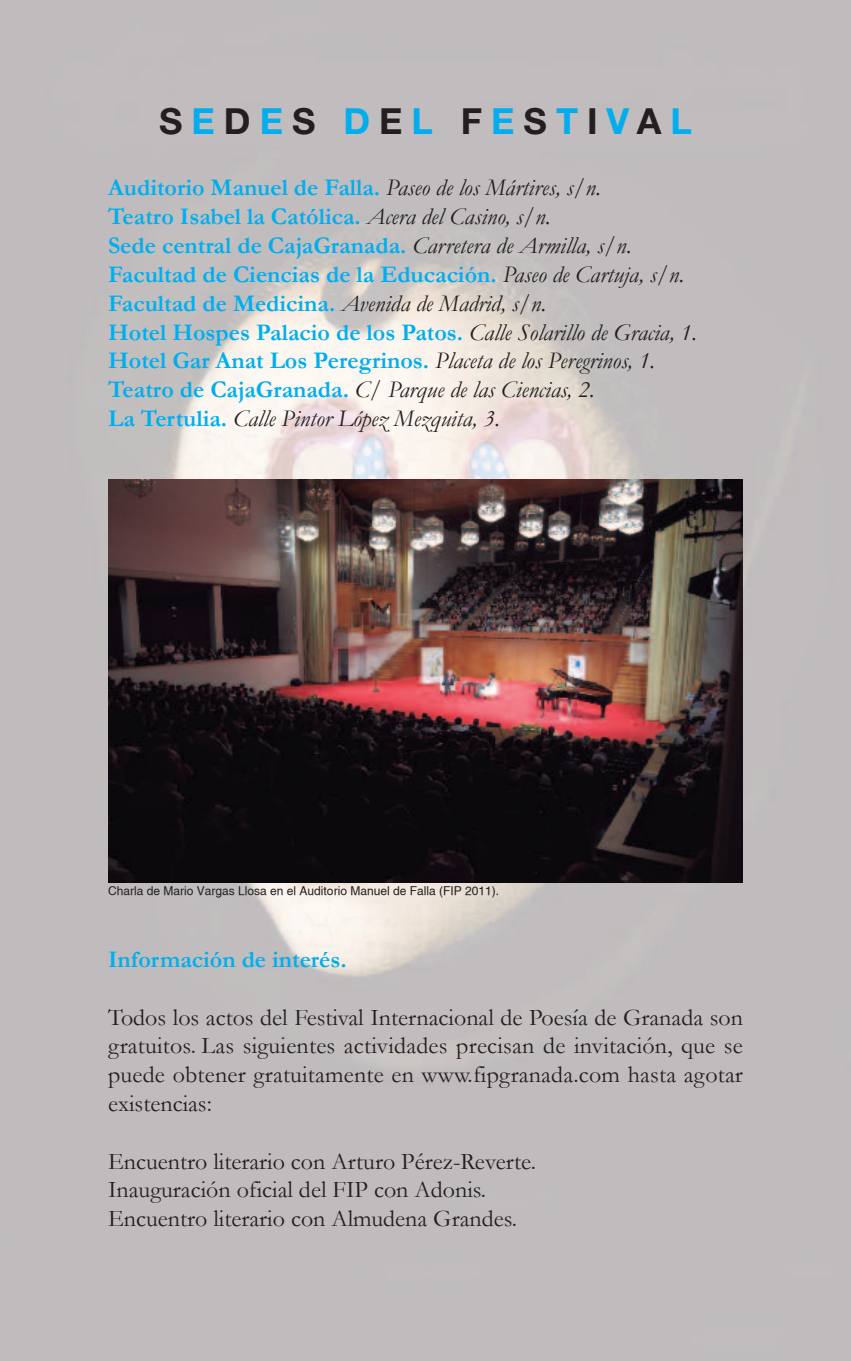
<style>
.page{position:relative;width:851px;height:1361px;background:#fff}
.page>*{position:absolute;margin:0;border:0;box-sizing:border-box;transform-origin:0 0}
.t1{font:700 36px "Helvetica Neue";letter-spacing:.25em;color:#231f20}
.t2{font:700 24px/28.8px "Garamond";color:#00aeef}
.t3{font:24px/28.8px "Garamond";color:#231f20;text-align:justify}
.t4{font:12px "Helvetica";color:#231f20}
.s1{color:#00aeef}
.s2{font-weight:400;font-style:italic;color:#231f20}
</style>
<div class="page">
<img style="left:0;top:0;width:850px;height:1361px">
<img style="left:108px;top:480px;width:634px;height:402px">
<h1 class="t1" style="left:159px;top:108px;width:534px">S<span class="s1">E</span>D<span class="s1">E</span>S <span class="s1">D</span>E<span class="s1">L</span> F<span class="s1">E</span>S<span class="s1">T</span>I<span class="s1">V</span>A<span class="s1">L</span></h1>
<p class="t2" style="left:108px;top:174px;width:590px">Auditorio Manuel de Falla. <span class="s2">Paseo de los Mártires, s/n.<br></span>Teatro Isabel la Católica. <span class="s2">Acera del Casino, s/n.<br></span>Sede central de CajaGranada. <span class="s2">Carretera de Armilla, s/n.<br></span>Facultad de Ciencias de la Educación. <span class="s2">Paseo de Cartuja, s/n.<br></span>Facultad de Medicina. <span class="s2">Avenida de Madrid, s/n.<br></span>Hotel Hospes Palacio de los Patos. <span class="s2">Calle Solarillo de Gracia, 1.<br></span>Hotel Gar Anat Los Peregrinos. <span class="s2">Placeta de los Peregrinos, 1.<br></span>Teatro de CajaGranada. <span class="s2">C/ Parque de las Ciencias, 2.<br></span>La Tertulia. <span class="s2">Calle Pintor López Mezquita, 3.</span></p>
<p class="t4" style="left:108px;top:886px;width:392px">Charla de Mario Vargas Llosa en el Auditorio Manuel de Falla (FIP 2011).</p>
<p class="t2" style="left:108px;top:945px;width:240px">Información de interés.</p>
<p class="t3" style="left:108px;top:1003px;width:636px">Todos los actos del Festival Internacional de Poesía de Granada son gratuitos. Las siguientes actividades precisan de invitación, que se puede obtener gratuitamente en www.fipgranada.com hasta agotar existencias:</p>
<p class="t3" style="left:108px;top:1147px;width:429px;text-align:left">Encuentro literario con Arturo Pérez-Reverte.<br>Inauguración oficial del FIP con Adonis.<br>Encuentro literario con Almudena Grandes.</p>
</div>
